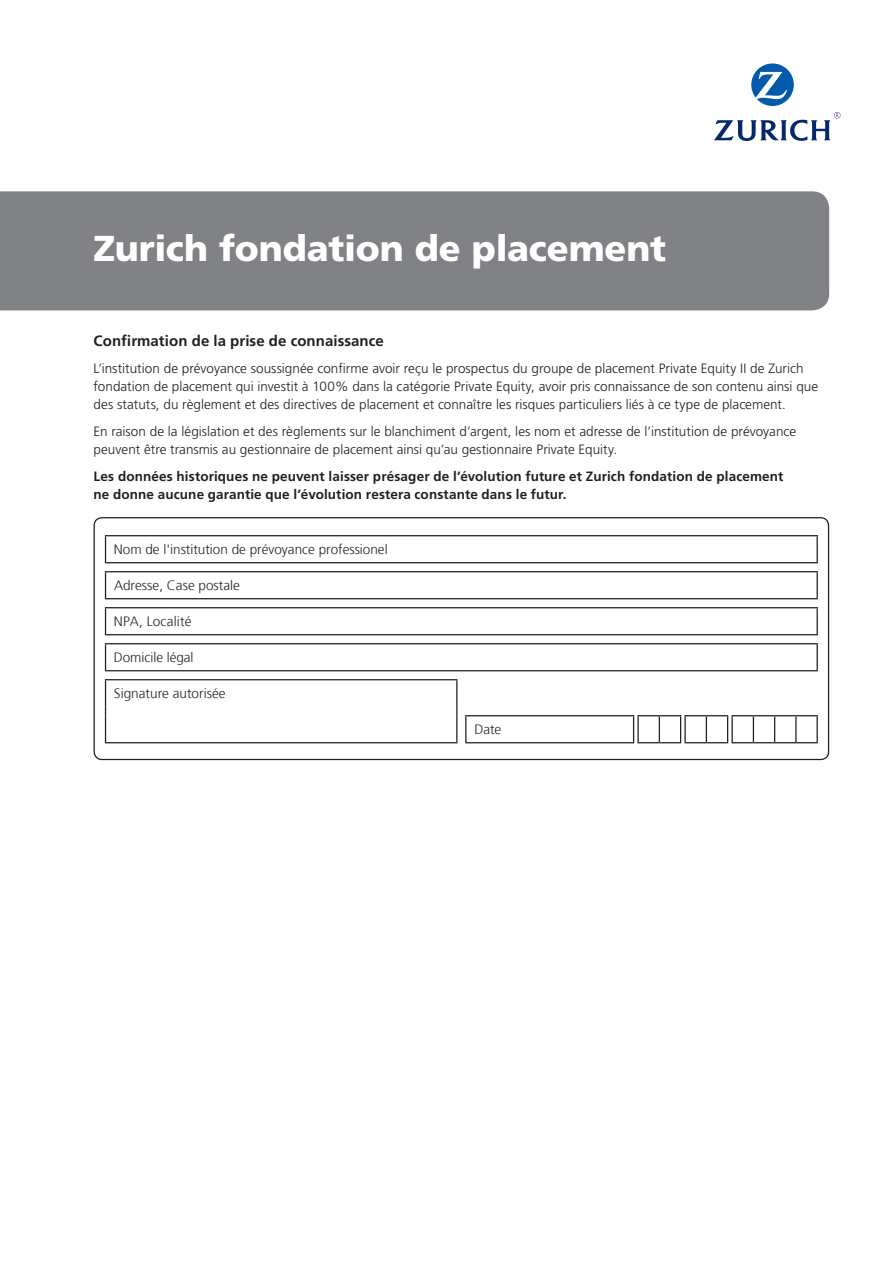
<style>
.page{position:relative;width:893px;height:1263px;background:#fff}
.page>*{position:absolute;margin:0;border:0;box-sizing:border-box;transform-origin:0 0}
.t1{font:900 36px "Frutiger";letter-spacing:-.005em;color:#fff}
.t2{font:700 15px "Frutiger";letter-spacing:.005em;color:#231f20}
.t3{font:300 13.5px/18px "Frutiger";color:#231f20}
.t4{font:700 13.5px/18px "Frutiger";letter-spacing:.01em;color:#231f20}
</style>
<div class="page">
<div style="left:0;top:191px;width:829px;height:119px;background:#808285"></div>
<div style="left:94px;top:517px;width:735px;height:243px;border:1px solid #231f20;border-radius:8px"></div>
<svg style="left:106px;top:536px;width:711px;height:134px"></svg>
<hr style="left:105px;top:535px;width:713px;height:1px;background:#231f20">
<svg style="left:105px;top:536px;width:1px;height:26px"></svg>
<svg style="left:817px;top:536px;width:1px;height:26px"></svg>
<hr style="left:105px;top:562px;width:713px;height:1px;background:#231f20">
<hr style="left:105px;top:571px;width:713px;height:1px;background:#231f20">
<svg style="left:105px;top:572px;width:1px;height:26px"></svg>
<svg style="left:817px;top:572px;width:1px;height:26px"></svg>
<hr style="left:105px;top:598px;width:713px;height:1px;background:#231f20">
<hr style="left:105px;top:607px;width:713px;height:1px;background:#231f20">
<svg style="left:105px;top:608px;width:1px;height:26px"></svg>
<svg style="left:817px;top:608px;width:1px;height:26px"></svg>
<hr style="left:105px;top:634px;width:713px;height:1px;background:#231f20">
<hr style="left:105px;top:643px;width:713px;height:1px;background:#231f20">
<svg style="left:105px;top:644px;width:1px;height:26px"></svg>
<svg style="left:817px;top:644px;width:1px;height:26px"></svg>
<hr style="left:105px;top:670px;width:713px;height:1px;background:#231f20">
<hr style="left:105px;top:679px;width:352px;height:1px;background:#231f20">
<svg style="left:105px;top:680px;width:713px;height:63px"></svg>
<svg style="left:751px;top:63px;width:43px;height:43px"></svg>
<svg style="left:714px;top:112px;width:126px;height:29px"></svg>
<h1 class="t1" style="left:94px;top:227px;width:574px">Zurich fondation de placement</h1>
<p class="t2" style="left:94px;top:332px;width:292px">Confirmation de la prise de connaissance</p>
<p class="t3" style="left:94px;top:360px;width:726px">L’institution de prévoyance soussignée confirme avoir reçu le prospectus du groupe de placement Private Equity II de Zurich fondation de placement qui investit à 100% dans la catégorie Private Equity, avoir pris connaissance de son contenu ainsi que des statuts, du règlement et des directives de placement et connaître les risques particuliers liés à ce type de placement.</p>
<p class="t3" style="left:94px;top:423px;width:704px">En raison de la législation et des règlements sur le blanchiment d’argent, les nom et adresse de l’institution de prévoyance peuvent être transmis au gestionnaire de placement ainsi qu’au gestionnaire Private Equity.</p>
<p class="t4" style="left:94px;top:467px;width:691px">Les données historiques ne peuvent laisser présager de l’évolution future et Zurich fondation de placement ne donne aucune garantie que l’évolution restera constante dans le futur.</p>
<p class="t3" style="left:114px;top:540px;width:275px">Nom de l'institution de prévoyance professionel</p>
<p class="t3" style="left:114px;top:576px;width:128px">Adresse, Case postale</p>
<p class="t3" style="left:114px;top:612px;width:79px">NPA, Localité</p>
<p class="t3" style="left:114px;top:648px;width:81px">Domicile légal</p>
<p class="t3" style="left:114px;top:684px;width:113px">Signature autorisée</p>
<p class="t3" style="left:474px;top:720px;width:28px">Date</p>
</div>
